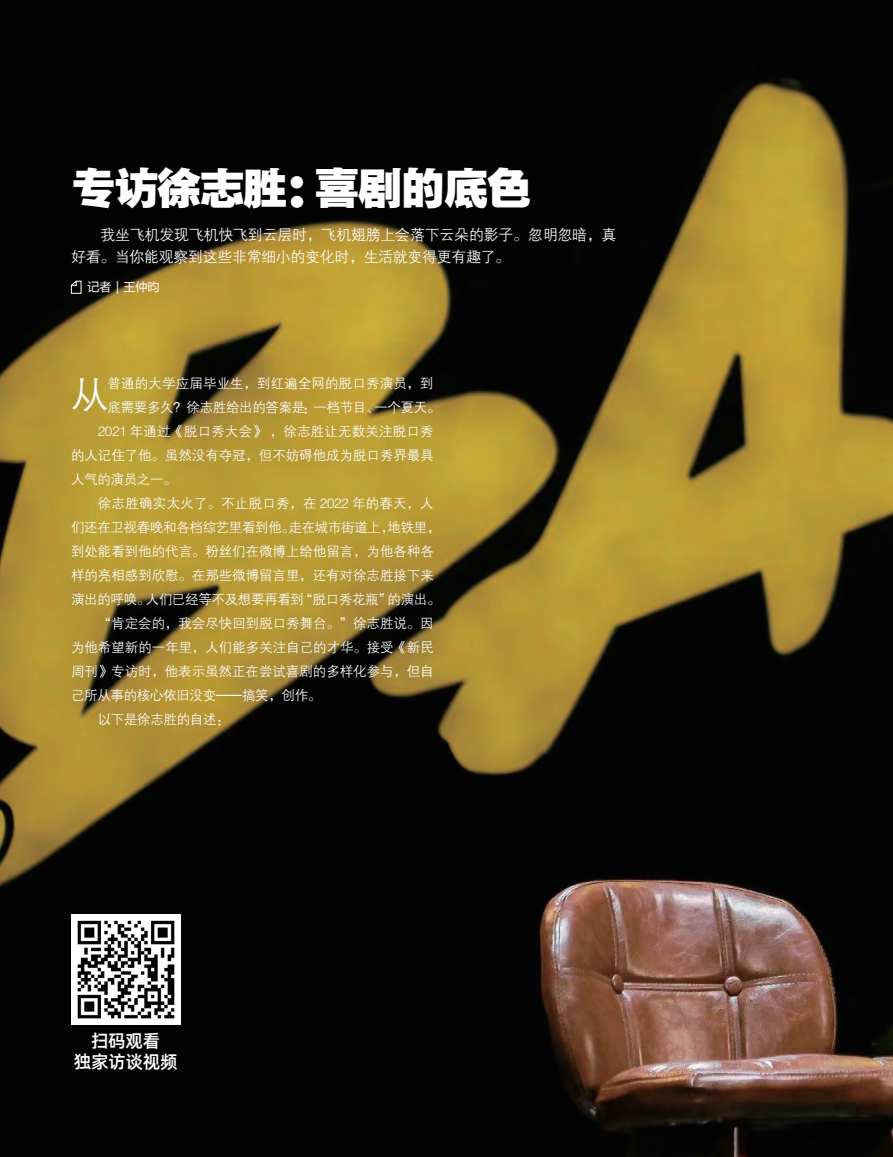
<style>
.page{position:relative;width:893px;height:1157px;background:#fff}
.page>*{position:absolute;margin:0;border:0;box-sizing:border-box;transform-origin:0 0}
.t1{font:45px "FZYDTHJW GB1 0";letter-spacing:-.045em;color:#fff}
.t2{font:37.5px "FZZDXJW GB1 0";color:#fff}
.t3{font:18px/20.2px "Alibaba Pu Hui Ti M";letter-spacing:-.025em;color:#fff;text-align:center}
.t4{font:15px/22.5px "FZZDXJW GB1 0";letter-spacing:-.015em;color:#fff}
.t5{font:13.5px "FZZDXJW GB1 0";letter-spacing:-.005em;color:#fff}
.t6{font:13.5px "FZZDXJW GB1 0";letter-spacing:-.025em;color:#fff}
.t7{font:13.5px "FZZDXJW GB1 0";letter-spacing:.02em;color:#fff}
.t8{font:12px "Microsoft Ya Hei";color:#fff}
</style>
<div class="page">
<img style="left:0;top:0;width:893px;height:1157px">
<svg style="left:71px;top:281px;width:10px;height:13px"></svg>
<img style="left:71px;top:914px;width:110px;height:110px">
<p class="t1" style="left:71px;top:164px;width:462px">专访徐志胜：喜剧的底色</p>
<p class="t4" style="left:71px;top:223px;width:547px">　　我坐飞机发现飞机快飞到云层时，飞机翅膀上会落下云朵的影子。忽明忽暗，真好看。当你能观察到这些非常细小的变化时，生活就变得更有趣了。</p>
<p class="t8" style="left:87px;top:278px;width:73px">记者｜王仲昀</p>
<p class="t2" style="left:71px;top:375px;width:39px">从</p>
<p class="t5" style="left:108px;top:376px;width:328px">普通的大学应届毕业生，到红遍全网的脱口秀演员，到</p>
<p class="t6" style="left:108px;top:400px;width:334px">底需要多久？徐志胜给出的答案是：一档节目、一个夏天。</p>
<p class="t5" style="left:98px;top:424px;width:337px">2021 年通过《脱口秀大会》 ，徐志胜让无数关注脱口秀</p>
<p class="t5" style="left:71px;top:448px;width:364px">的人记住了他。虽然没有夺冠，但不妨碍他成为脱口秀界最具</p>
<p class="t6" style="left:71px;top:472px;width:107px">人气的演员之一。</p>
<p class="t7" style="left:98px;top:496px;width:337px">徐志胜确实太火了。不止脱口秀，在 2022 年的春天，人</p>
<p class="t6" style="left:71px;top:520px;width:371px">们还在卫视春晚和各档综艺里看到他。走在城市街道上，地铁里，</p>
<p class="t5" style="left:71px;top:544px;width:364px">到处能看到他的代言。粉丝们在微博上给他留言，为他各种各</p>
<p class="t5" style="left:71px;top:568px;width:364px">样的亮相感到欣慰。在那些微博留言里，还有对徐志胜接下来</p>
<p class="t6" style="left:71px;top:592px;width:371px">演出的呼唤。人们已经等不及想要再看到“脱口秀花瓶”的演出。</p>
<p class="t5" style="left:98px;top:616px;width:337px">“肯定会的，我会尽快回到脱口秀舞台。”徐志胜说。因</p>
<p class="t5" style="left:71px;top:640px;width:364px">为他希望新的一年里，人们能多关注自己的才华。接受《新民</p>
<p class="t5" style="left:71px;top:664px;width:364px">周刊》专访时，他表示虽然正在尝试喜剧的多样化参与，但自</p>
<p class="t6" style="left:71px;top:688px;width:252px">己所从事的核心依旧没变——搞笑，创作。</p>
<p class="t6" style="left:98px;top:712px;width:133px">以下是徐志胜的自述：</p>
<p class="t3" style="left:74px;top:1029px;width:106px">扫码观看<br>独家访谈视频</p>
</div>
